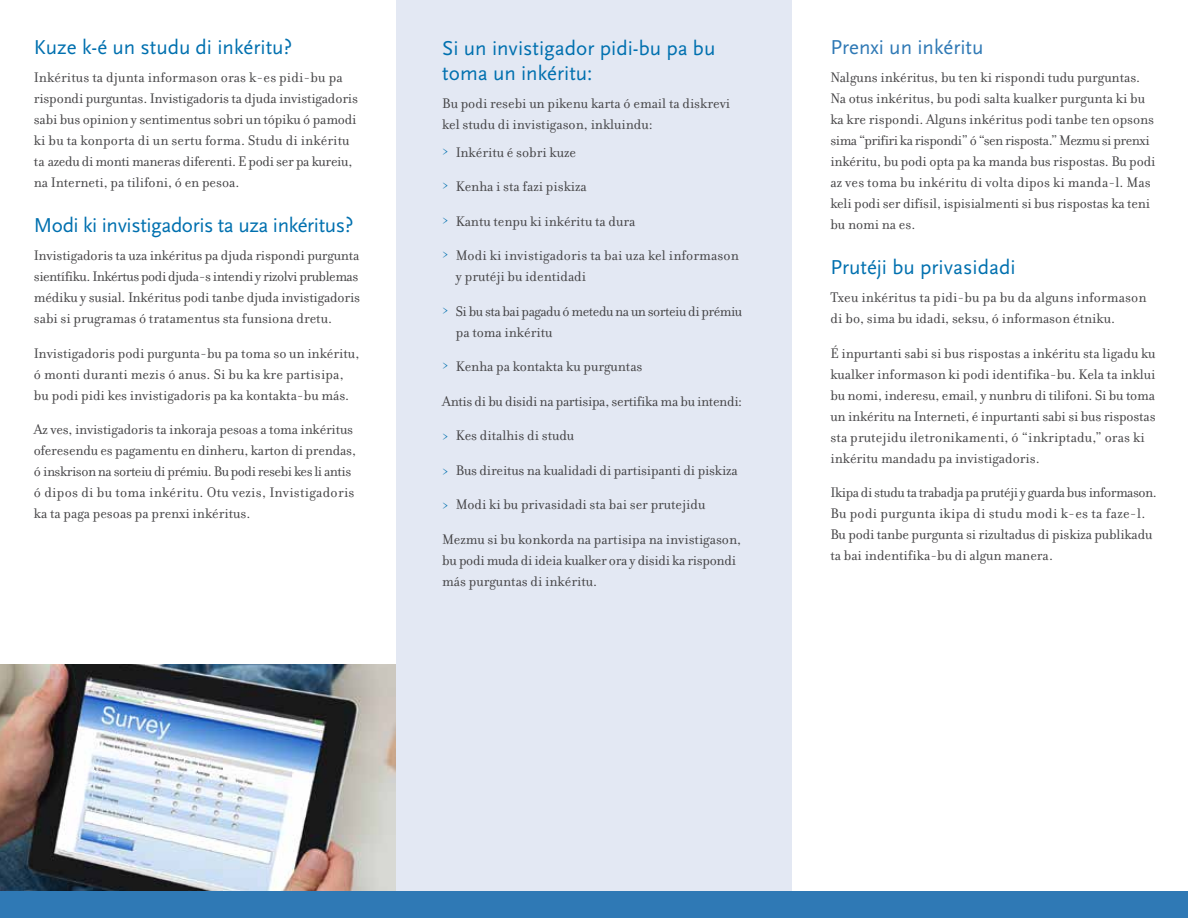
<style>
.page{position:relative;width:1188px;height:918px;background:#fff}
.page>*{position:absolute;margin:0;border:0;box-sizing:border-box;transform-origin:0 0}
.t1{font:21px/25.5px "Scala Sans";color:#0070af}
.t2{font:21px "Scala Sans";letter-spacing:-.02em;color:#0070af}
.t3{font:21px "Scala Sans";color:#2f79b5}
.t4{font:15px/21px "Filosofia";color:#414042}
.t5{font:15px/21px "Filosofia";letter-spacing:-.03em;color:#414042}
.t6{font:15px "Filosofia";letter-spacing:-.02em;color:#414042}
.t7{font:13.5px "Filosofia";color:#0070af}
</style>
<div class="page">
<img style="left:0;top:664px;width:396px;height:227px">
<div style="left:396px;top:0;width:396px;height:918px;background:#e3e8f3"></div>
<div style="left:0;top:891px;width:1188px;height:27px;background:#2f79b5"></div>
<h1 class="t1" style="left:34px;top:35px;width:260px">Kuze k-é un studu di inkéritu?</h1>
<p class="t4" style="left:34px;top:67px;width:325px">Inkéritus ta djunta informason oras k-es pidi-bu pa rispondi purguntas. Invistigadoris ta djuda invistigadoris sabi bus opinion y sentimentus sobri un tópiku ó pamodi ki bu ta konporta di un sertu forma. Studu di inkéritu ta azedu di monti maneras diferenti. E podi ser pa kureiu, na Interneti, pa tilifoni, ó en pesoa.</p>
<h1 class="t2" style="left:34px;top:214px;width:321px">Modi ki invistigadoris ta uza inkéritus?</h1>
<p class="t4" style="left:34px;top:245px;width:328px">Invistigadoris ta uza inkéritus pa djuda rispondi purgunta sientífiku. Inkértus podi djuda-s intendi y rizolvi prublemas médiku y susial. Inkéritus podi tanbe djuda invistigadoris sabi si prugramas ó tratamentus sta funsiona dretu.</p>
<p class="t4" style="left:34px;top:343px;width:327px">Invistigadoris podi purgunta-bu pa toma so un inkéritu, ó monti duranti mezis ó anus. Si bu ka kre partisipa, bu podi pidi kes invistigadoris pa ka kontakta-bu más.</p>
<p class="t4" style="left:34px;top:419px;width:324px">Az ves, invistigadoris ta inkoraja pesoas a toma inkéritus oferesendu es pagamentu en dinheru, karton di prendas, ó inskrison na sorteiu di prémiu. Bu podi resebi kes li antis ó dipos di bu toma inkéritu. Otu vezis, Invistigadoris ka ta paga pesoas pa prenxi inkéritus.</p>
<h1 class="t1" style="left:442px;top:36px;width:275px">Si un invistigador pidi-bu pa bu toma un inkéritu:</h1>
<p class="t4" style="left:442px;top:93px;width:289px">Bu podi resebi un pikenu karta ó email ta diskrevi kel studu di invistigason, inkluindu:</p>
<p class="t4" style="left:456px;top:142px;width:122px">Inkéritu é sobri kuze</p>
<p class="t4" style="left:456px;top:176px;width:133px">Kenha i sta fazi piskiza</p>
<p class="t4" style="left:456px;top:211px;width:181px">Kantu tenpu ki inkéritu ta dura</p>
<p class="t4" style="left:456px;top:245px;width:285px">Modi ki invistigadoris ta bai uza kel informason y prutéji bu identidadi</p>
<p class="t5" style="left:456px;top:301px;width:288px">Si bu sta bai pagadu ó metedu na un sorteiu di prémiu pa toma inkéritu</p>
<p class="t4" style="left:456px;top:356px;width:188px">Kenha pa kontakta ku purguntas</p>
<p class="t6" style="left:442px;top:393px;width:302px">Antis di bu disidi na partisipa, sertifika ma bu intendi:</p>
<p class="t4" style="left:456px;top:425px;width:120px">Kes ditalhis di studu</p>
<p class="t4" style="left:456px;top:460px;width:283px">Bus direitus na kualidadi di partisipanti di piskiza</p>
<p class="t4" style="left:456px;top:494px;width:251px">Modi ki bu privasidadi sta bai ser prutejidu</p>
<p class="t4" style="left:442px;top:529px;width:300px">Mezmu si bu konkorda na partisipa na invistigason, bu podi muda di ideia kualker ora y disidi ka rispondi más purguntas di inkéritu.</p>
<p class="t7" style="left:442px;top:143px;width:8px">&gt;</p>
<p class="t7" style="left:442px;top:178px;width:8px">&gt;</p>
<p class="t7" style="left:442px;top:212px;width:8px">&gt;</p>
<p class="t7" style="left:442px;top:247px;width:8px">&gt;</p>
<p class="t7" style="left:442px;top:302px;width:8px">&gt;</p>
<p class="t7" style="left:442px;top:358px;width:8px">&gt;</p>
<p class="t7" style="left:442px;top:429px;width:8px">&gt;</p>
<p class="t7" style="left:442px;top:463px;width:8px">&gt;</p>
<p class="t7" style="left:442px;top:498px;width:8px">&gt;</p>
<h1 class="t3" style="left:830px;top:36px;width:155px">Prenxi un inkéritu</h1>
<p class="t4" style="left:830px;top:67px;width:327px">Nalguns inkéritus, bu ten ki rispondi tudu purguntas.<br>Na otus inkéritus, bu podi salta kualker purgunta ki bu ka kre rispondi. Alguns inkéritus podi tanbe ten opsons sima “prifiri ka rispondi” ó “sen risposta.” Mezmu si prenxi inkéritu, bu podi opta pa ka manda bus rispostas. Bu podi az ves toma bu inkéritu di volta dipos ki manda-l. Mas keli podi ser difísil, ispisialmenti si bus rispostas ka teni bu nomi na es.</p>
<h1 class="t1" style="left:830px;top:255px;width:187px">Prutéji bu privasidadi</h1>
<p class="t4" style="left:830px;top:287px;width:318px">Txeu inkéritus ta pidi-bu pa bu da alguns informason di bo, sima bu idadi, seksu, ó informason étniku.</p>
<p class="t4" style="left:830px;top:343px;width:327px">É inpurtanti sabi si bus rispostas a inkéritu sta ligadu ku kualker informason ki podi identifika-bu. Kela ta inklui bu nomi, inderesu, email, y nunbru di tilifoni. Si bu toma un inkéritu na Interneti, é inpurtanti sabi si bus rispostas sta prutejidu iletronikamenti, ó “inkriptadu,” oras ki inkéritu mandadu pa invistigadoris.</p>
<p class="t4" style="left:830px;top:482px;width:328px">Ikipa di studu ta trabadja pa prutéji y guarda bus informason.<br>Bu podi purgunta ikipa di studu modi k-es ta faze-l.<br>Bu podi tanbe purgunta si rizultadus di piskiza publikadu ta bai indentifika-bu di algun manera.</p>
</div>
